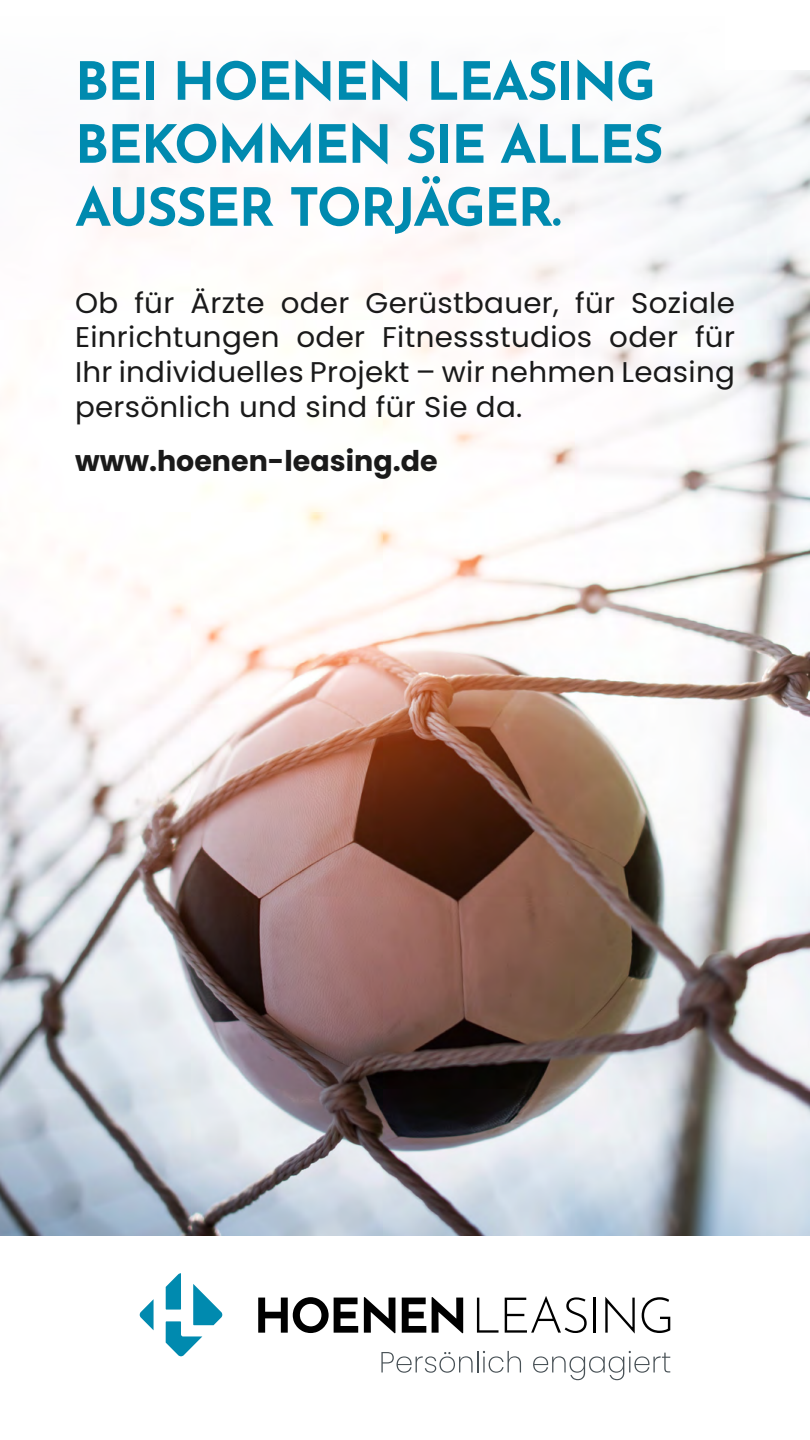
<style>
.page{position:relative;width:810px;height:1440px;background:#fff}
.page>*{position:absolute;margin:0;border:0;box-sizing:border-box;transform-origin:0 0}
.t1{font:100 52.5px/63px "Josefin Sans";letter-spacing:-.03em;color:#008aaf}
.t2{font:28.5px/34.9px "Poppins";letter-spacing:.01em;color:#1a1a1a;text-align:justify}
.t3{font:700 28.5px "Poppins";color:#1a1a1a}
</style>
<div class="page">
<img style="left:0;top:70px;width:810px;height:1166px">
<svg style="left:140px;top:1299px;width:14px;height:31px"></svg>
<svg style="left:166px;top:1273px;width:57px;height:84px"></svg>
<svg style="left:258px;top:1297px;width:100px;height:36px"></svg>
<svg style="left:364px;top:1297px;width:31px;height:36px"></svg>
<svg style="left:402px;top:1298px;width:24px;height:35px"></svg>
<svg style="left:432px;top:1297px;width:31px;height:36px"></svg>
<svg style="left:477px;top:1298px;width:22px;height:35px"></svg>
<svg style="left:505px;top:1296px;width:82px;height:37px"></svg>
<hr style="left:594px;top:1298px;width:2px;height:35px;background:#000">
<svg style="left:605px;top:1297px;width:30px;height:36px"></svg>
<svg style="left:642px;top:1297px;width:28px;height:36px"></svg>
<svg style="left:381px;top:1352px;width:92px;height:21px"></svg>
<hr style="left:477px;top:1351px;width:2px;height:21px;background:#485156">
<svg style="left:483px;top:1351px;width:38px;height:22px"></svg>
<svg style="left:533px;top:1351px;width:137px;height:29px"></svg>
<h1 class="t1" style="left:75px;top:46px;width:590px">BEI HOENEN LEASING<br>BEKOMMEN SIE ALLES<br>AUSSER TORJÄGER.</h1>
<p class="t2" style="left:75px;top:285px;width:662px">Ob für Ärzte oder Gerüstbauer, für Soziale Einrichtungen oder Fitnessstudios oder für Ihr individuelles Projekt – wir nehmen Leasing persönlich und sind für Sie da.</p>
<p class="t3" style="left:75px;top:444px;width:364px">www.hoenen-leasing.de</p>
</div>
